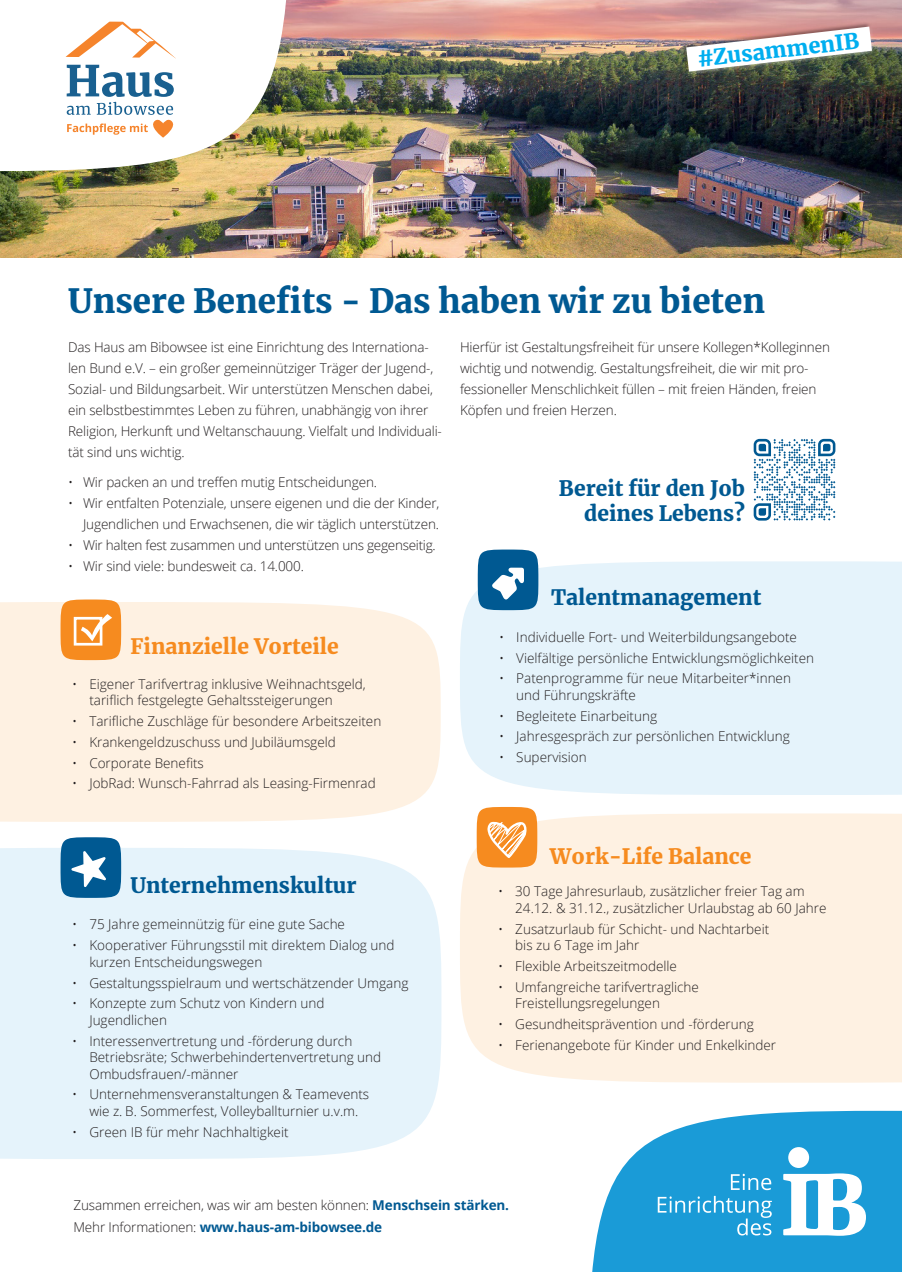
<style>
.page{position:relative;width:902px;height:1272px;background:#fff}
.page>*{position:absolute;margin:0;border:0;box-sizing:border-box;transform-origin:0 0}
.t1{font:900 33px "Merriweather";color:#005992}
.t2{font:900 21.45px "Merriweather";color:#00aeef}
.t3{font:900 21px/25.2px "Merriweather";color:#005992;text-align:right}
.t4{font:900 21px "Merriweather";color:#f68b1f}
.t5{font:300 13.5px/16.5px "Open Sans";color:#231f20}
.t6{font:300 13.5px "Open Sans";letter-spacing:-.02em;color:#231f20}
.t7{font:700 13.5px "Open Sans";letter-spacing:-.01em;color:#005992}
.s1{font-weight:700;color:#005992}
.s2{font-weight:300;color:#231f20}
</style>
<div class="page">
<div style="left:460px;top:561px;width:441px;height:234px;background:#e5f3fb"></div>
<div style="left:0;top:602px;width:440px;height:219px;background:#fef1e2"></div>
<div style="left:0;top:847px;width:441px;height:311px;background:#e5f3fb"></div>
<div style="left:61px;top:599px;width:60px;height:61px;background:#f68b1f;border-radius:50%"></div>
<div style="left:61px;top:837px;width:60px;height:60px;background:#005992;border-radius:50%"></div>
<div style="left:477px;top:549px;width:61px;height:61px;background:#005992;border-radius:50%"></div>
<div style="left:460px;top:813px;width:441px;height:269px;background:#fef1e2"></div>
<div style="left:476px;top:807px;width:61px;height:60px;background:#f68b1f;border-radius:50%"></div>
<svg style="left:483px;top:821px;width:45px;height:39px"></svg>
<div style="left:74px;top:617px;width:28px;height:28px;border:3px solid #fff"></div>
<svg style="left:81px;top:614px;width:31px;height:27px"></svg>
<svg style="left:492px;top:567px;width:32px;height:32px"></svg>
<svg style="left:71px;top:851px;width:35px;height:36px"></svg>
<svg style="left:592px;top:1110px;width:309px;height:161px;fill:#1a9bd7"></svg>
<svg style="left:783px;top:1147px;width:82px;height:88px"></svg>
<svg style="left:657px;top:1173px;width:114px;height:62px"></svg>
<img style="left:0;top:0;width:901px;height:257px">
<svg style="left:0;top:0;width:286px;height:170px"></svg>
<svg style="left:66px;top:22px;width:110px;height:36px"></svg>
<svg style="left:67px;top:65px;width:111px;height:73px"></svg>
<img style="left:680px;top:20px;width:198px;height:58px">
<svg style="left:753px;top:439px;width:82px;height:81px"></svg>
<p class="t2" style="left:696px;top:44px;width:164px;rotate:-6deg">#ZusammenIB</p>
<p class="t1" style="left:68px;top:277px;width:698px">Unsere Benefits - Das haben wir zu bieten</p>
<p class="t5" style="left:68px;top:336px;width:375px;line-height:21px">Das Haus am Bibowsee ist eine Einrichtung des Internationa&shy;len Bund e.V. – ein großer gemeinnütziger Träger der Jugend-, Sozial- und Bildungsarbeit. Wir unterstützen Menschen dabei, ein selbstbestimmtes Leben zu führen, unabhängig von ihrer Religion, Herkunft und Weltanschauung. Vielfalt und Individuali&shy;tät sind uns wichtig.</p>
<p class="t5" style="left:68px;top:473px;width:310px">• Wir packen an und treffen mutig Entscheidungen.</p>
<p class="t5" style="left:68px;top:492px;width:373px;line-height:21px;text-align:right">• Wir entfalten Potenziale, unsere eigenen und die der Kinder,<br>Jugendlichen und Erwachsenen, die wir täglich unterstützen.</p>
<p class="t6" style="left:68px;top:536px;width:369px">• Wir halten fest zusammen und unterstützen uns gegenseitig.</p>
<p class="t5" style="left:68px;top:557px;width:237px">• Wir sind viele: bundesweit ca. 14.000.</p>
<p class="t4" style="left:130px;top:632px;width:210px">Finanzielle Vorteile</p>
<p class="t5" style="left:89px;top:675px;width:278px;text-indent:-17px">• Eigener Tarifvertrag inklusive Weihnachtsgeld, tariflich festgelegte Gehaltssteigerungen</p>
<p class="t5" style="left:72px;top:712px;width:310px">• Tarifliche Zuschläge für besondere Arbeitszeiten</p>
<p class="t5" style="left:72px;top:733px;width:265px">• Krankengeldzuschuss und Jubiläumsgeld</p>
<p class="t5" style="left:72px;top:754px;width:133px">• Corporate Benefits</p>
<p class="t5" style="left:72px;top:775px;width:305px">• JobRad: Wunsch-Fahrrad als Leasing-Firmenrad</p>
<p class="t5" style="left:460px;top:336px;width:371px;line-height:21px">Hierfür ist Gestaltungsfreiheit für unsere Kollegen*Kolleginnen wichtig und notwendig. Gestaltungsfreiheit, die wir mit pro&shy;fessioneller Menschlichkeit füllen – mit freien Händen, freien Köpfen und freien Herzen.</p>
<p class="t3" style="left:559px;top:475px;width:187px">Bereit für den Job deines Lebens?</p>
<p class="t3" style="left:551px;top:584px;width:212px">Talentmanagement</p>
<p class="t5" style="left:499px;top:628px;width:299px">• Individuelle Fort- und Weiterbildungsangebote</p>
<p class="t5" style="left:499px;top:649px;width:316px">• Vielfältige persönliche Entwicklungsmöglichkeiten</p>
<p class="t5" style="left:516px;top:669px;width:276px;text-indent:-17px">• Patenprogramme für neue Mitarbeiter*innen und Führungskräfte</p>
<p class="t5" style="left:499px;top:707px;width:159px">• Begleitete Einarbeitung</p>
<p class="t5" style="left:499px;top:727px;width:292px">• Jahresgespräch zur persönlichen Entwicklung</p>
<p class="t5" style="left:499px;top:748px;width:89px">• Supervision</p>
<p class="t3" style="left:130px;top:872px;width:228px">Unternehmenskultur</p>
<p class="t5" style="left:72px;top:916px;width:274px">• 75 Jahre gemeinnützig für eine gute Sache</p>
<p class="t5" style="left:89px;top:936px;width:307px;text-indent:-17px">• Kooperativer Führungsstil mit direktem Dialog und kurzen Entscheidungswegen</p>
<p class="t5" style="left:72px;top:974px;width:337px">• Gestaltungsspielraum und wertschätzender Umgang</p>
<p class="t5" style="left:89px;top:994px;width:236px;text-indent:-17px">• Konzepte zum Schutz von Kindern und<br>Jugendlichen</p>
<p class="t5" style="left:89px;top:1032px;width:293px;text-indent:-17px">• Interessenvertretung und -förderung durch<br>Betriebsräte; Schwerbehindertenvertretung und<br>Ombudsfrauen/-männer</p>
<p class="t5" style="left:72px;top:1085px;width:298px;text-align:center">• Unternehmensveranstaltungen &amp; Teamevents wie z. B. Sommerfest, Volleyballturnier u.v.m.</p>
<p class="t5" style="left:72px;top:1123px;width:218px">• Green IB für mehr Nachhaltigkeit</p>
<p class="t4" style="left:550px;top:841px;width:203px">Work-Life Balance</p>
<p class="t5" style="left:515px;top:882px;width:313px;text-indent:-17px">• 30 Tage Jahresurlaub, zusätzlicher freier Tag am<br>24.12. &amp; 31.12., zusätzlicher Urlaubstag ab 60 Jahre</p>
<p class="t5" style="left:515px;top:920px;width:255px;text-indent:-17px">• Zusatzurlaub für Schicht- und Nachtarbeit bis zu 6 Tage im Jahr</p>
<p class="t5" style="left:498px;top:957px;width:180px">• Flexible Arbeitszeitmodelle</p>
<p class="t5" style="left:515px;top:978px;width:185px;text-indent:-17px">• Umfangreiche tarifvertragliche<br>Freistellungsregelungen</p>
<p class="t5" style="left:498px;top:1015px;width:257px">• Gesundheitsprävention und -förderung</p>
<p class="t5" style="left:498px;top:1036px;width:279px">• Ferienangebote für Kinder und Enkelkinder</p>
<p class="t5" style="left:73px;top:1196px;width:437px">Zusammen erreichen, was wir am besten können: <span class="s1">Menschsein stärken.</span></p>
<p class="t7" style="left:73px;top:1217px;width:310px"><span class="s2">Mehr Informationen:</span> www.haus-am-bibowsee.de</p>
</div>
